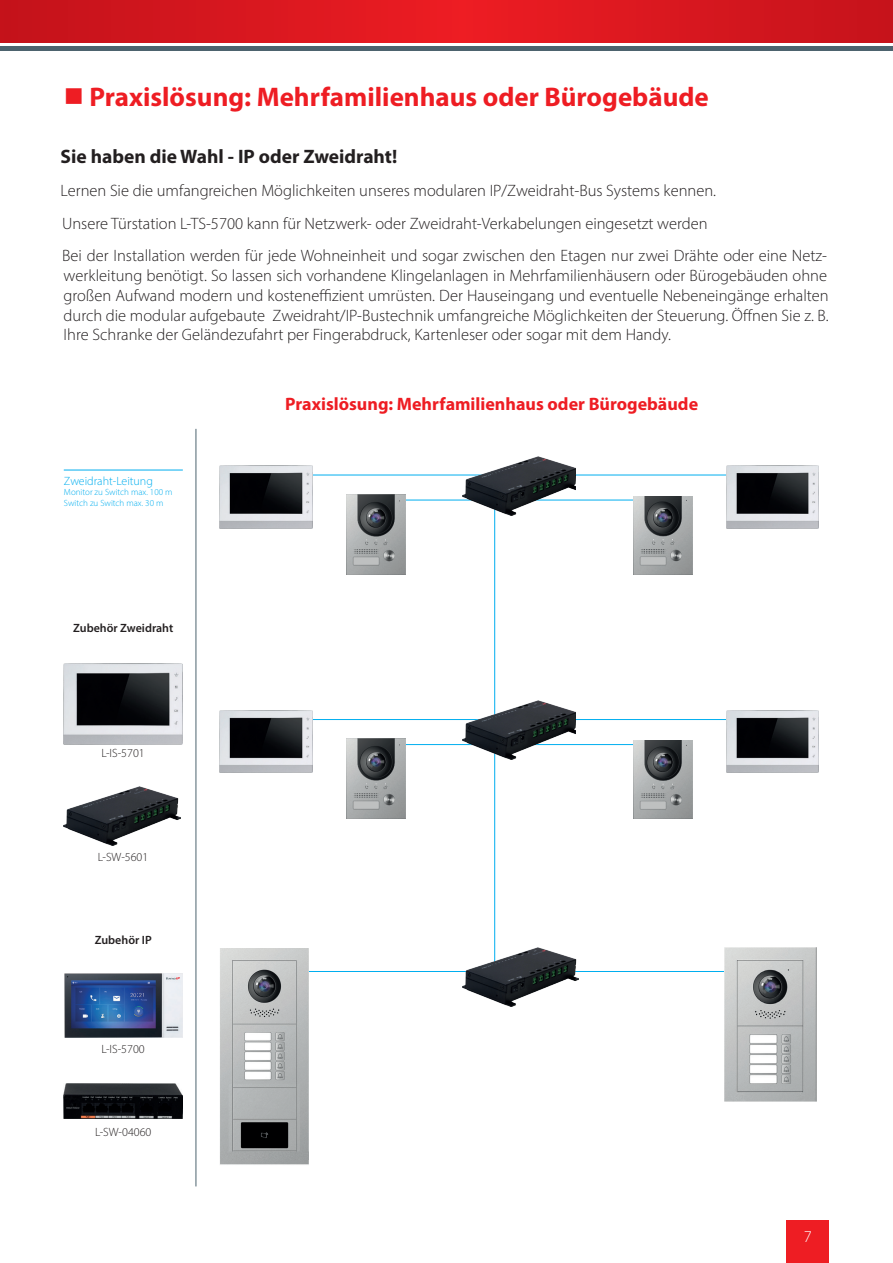
<style>
.page{position:relative;width:893px;height:1263px;background:#fff}
.page>*{position:absolute;margin:0;border:0;box-sizing:border-box;transform-origin:0 0}
.t1{font:700 27px "Myriad Pro";color:#ee1d23}
.t2{font:700 19.5px "Myriad Pro";color:#231f20}
.t3{font:700 18px "Myriad Pro";color:#ee1d23}
.t4{font:300 16.5px/19.8px "Myriad Pro";color:#231f20}
.t5{font:300 16.5px "Myriad Pro";color:#fff}
.t6{font:300 12px "Myriad Pro";color:#231f20}
.t7{font:600 12px "Myriad Pro";color:#231f20}
.t8{font:300 12px "Myriad Pro";color:#00aeef}
.t9{font:300 9px/10.8px "Myriad Pro";color:#00aeef}
</style>
<div class="page">
<hr style="left:64px;top:470px;width:119px;height:1px;background:#00aeef">
<div style="left:787px;top:1220px;width:42px;height:43px;background:#ee1d23"></div>
<hr style="left:300px;top:971px;width:445px;height:1px;background:#00aeef">
<hr style="left:494px;top:504px;width:1px;height:464px;background:#00aeef">
<hr style="left:0;top:47px;width:893px;height:4px;background:#4d636e">
<svg style="left:0;top:0;width:893px;height:43px;background:#d8171e"></svg>
<img style="left:63px;top:664px;width:119px;height:81px">
<img style="left:64px;top:786px;width:116px;height:59px">
<img style="left:64px;top:973px;width:118px;height:64px">
<img style="left:64px;top:1084px;width:119px;height:35px">
<img style="left:462px;top:947px;width:117px;height:59px">
<hr style="left:300px;top:475px;width:445px;height:1px;background:#00aeef">
<hr style="left:376px;top:500px;width:287px;height:1px;background:#00aeef">
<img style="left:347px;top:494px;width:59px;height:80px">
<img style="left:633px;top:496px;width:59px;height:78px">
<img style="left:726px;top:466px;width:93px;height:62px">
<img style="left:220px;top:466px;width:92px;height:62px">
<img style="left:462px;top:456px;width:114px;height:59px">
<hr style="left:300px;top:719px;width:445px;height:1px;background:#00aeef">
<hr style="left:376px;top:744px;width:287px;height:1px;background:#00aeef">
<img style="left:347px;top:738px;width:59px;height:81px">
<img style="left:633px;top:741px;width:59px;height:78px">
<img style="left:726px;top:710px;width:93px;height:63px">
<img style="left:220px;top:710px;width:92px;height:63px">
<img style="left:462px;top:701px;width:114px;height:58px">
<img style="left:725px;top:948px;width:92px;height:153px">
<img style="left:220px;top:948px;width:89px;height:217px">
<hr style="left:196px;top:429px;width:1px;height:757px;background:#4d636e">
<h1 class="t1" style="left:64px;top:79px;width:646px">■ Praxislösung: Mehrfamilienhaus oder Bürogebäude</h1>
<p class="t2" style="left:61px;top:144px;width:338px">Sie haben die Wahl - IP oder Zweidraht!</p>
<p class="t4" style="left:61px;top:174px;width:768px;line-height:32.5px">Lernen Sie die umfangreichen Möglichkeiten unseres modularen IP/Zweidraht-Bus Systems kennen.<br>Unsere Türstation L-TS-5700 kann für Netzwerk- oder Zweidraht-Verkabelungen eingesetzt werden<br>Bei der Installation werden für jede Wohneinheit und sogar zwischen den Etagen nur zwei Drähte oder eine Netz-</p>
<p class="t4" style="left:64px;top:265px;width:767px;text-align:justify">werkleitung benötigt. So lassen sich vorhandene Klingelanlagen in Mehrfamilienhäusern oder Bürogebäuden ohne großen Aufwand modern und kosteneffizient umrüsten. Der Hauseingang und eventuelle Nebeneingänge erhalten durch die modular aufgebaute Zweidraht/IP-Bustechnik umfangreiche Möglichkeiten der Steuerung. Öffnen Sie z. B.<br>Ihre Schranke der Geländezufahrt per Fingerabdruck, Kartenleser oder sogar mit dem Handy.</p>
<p class="t8" style="left:64px;top:473px;width:90px">Zweidraht-Leitung</p>
<p class="t9" style="left:64px;top:487px;width:110px">Monitor zu Switch max. 100 m<br>Switch zu Switch max. 30 m</p>
<p class="t7" style="left:73px;top:620px;width:102px">Zubehör Zweidraht</p>
<p class="t6" style="left:101px;top:746px;width:45px">L-IS-5701</p>
<p class="t6" style="left:98px;top:850px;width:52px">L-SW-5601</p>
<p class="t7" style="left:95px;top:932px;width:58px">Zubehör IP</p>
<p class="t6" style="left:101px;top:1041px;width:45px">L-IS-5700</p>
<p class="t6" style="left:95px;top:1124px;width:58px">L-SW-04060</p>
<p class="t3" style="left:285px;top:393px;width:414px">Praxislösung: Mehrfamilienhaus oder Bürogebäude</p>
<p class="t5" style="left:804px;top:1227px;width:10px">7</p>
</div>
